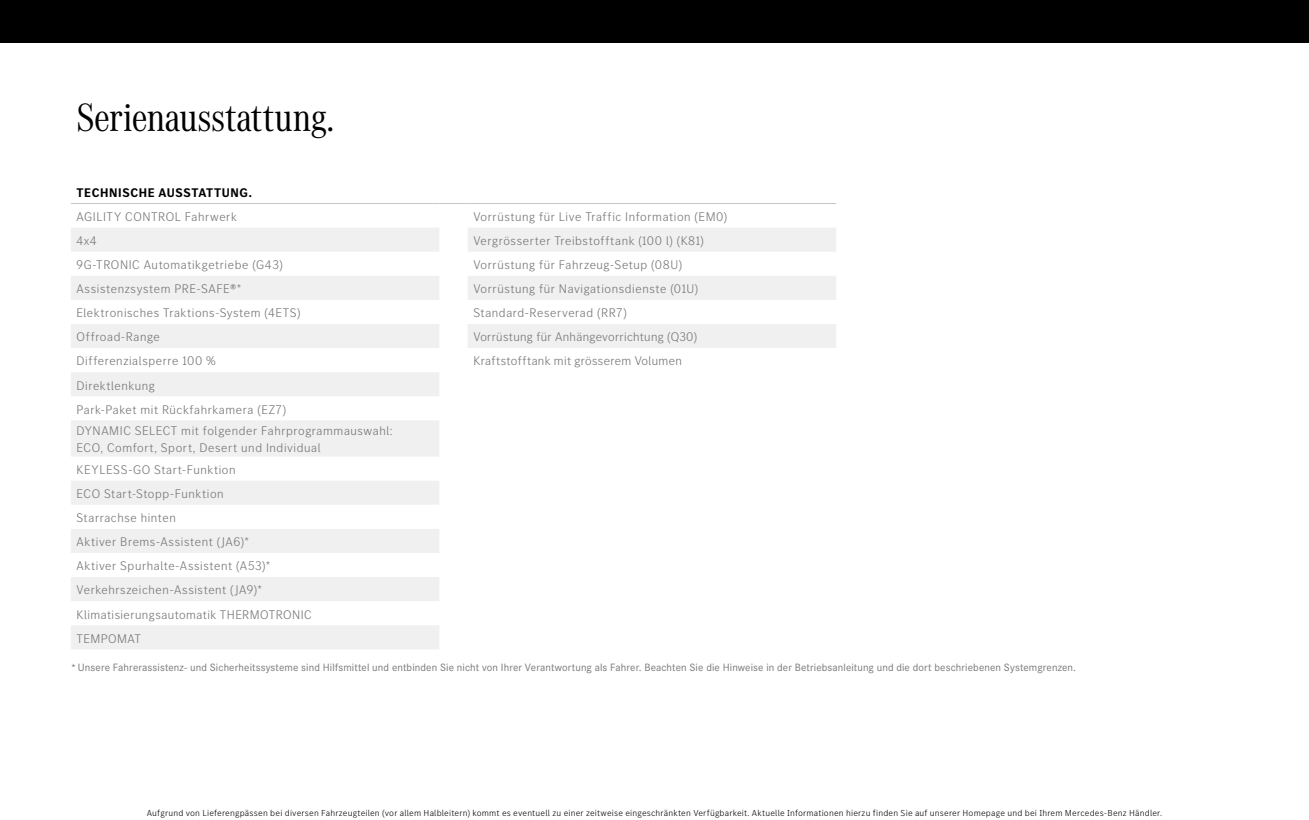
<style>
.page{position:relative;width:1309px;height:820px;background:#fff}
.page>*{position:absolute;margin:0;border:0;box-sizing:border-box;transform-origin:0 0}
.t1{font:41px "MB Corpo A Title Cond";letter-spacing:-.005em;color:#000}
.t2{font:300 13px/24.1px "MB Corpo S Title";letter-spacing:.045em;color:#777}
.t3{font:700 13px "MB Corpo S Title";letter-spacing:.05em;color:#000}
.t4{font:11px "Daimler CS";letter-spacing:.01em;color:#777}
.t5{font:300 9px "MB Corpo S Text";letter-spacing:.02em;color:#000}
</style>
<div class="page">
<div style="left:0;top:0;width:1309px;height:43px;background:#000"></div>
<svg style="left:71px;top:228px;width:368px;height:421px;fill:#f0f0f0"></svg>
<hr style="left:71px;top:203px;width:368px;height:1px;background:#c6c6c6">
<svg style="left:439px;top:203px;width:29px;height:1px"></svg>
<svg style="left:468px;top:228px;width:368px;height:120px;fill:#f0f0f0"></svg>
<hr style="left:468px;top:203px;width:368px;height:1px;background:#c6c6c6">
<h1 class="t1" style="left:77px;top:91px;width:259px">Serienausstattung.</h1>
<p class="t3" style="left:77px;top:184px;width:177px">TECHNISCHE AUSSTATTUNG.</p>
<p class="t2" style="left:77px;top:204px;width:225px">AGILITY CONTROL Fahrwerk<br>4x4<br>9G-TRONIC Automatikgetriebe (G43)<br>Assistenzsystem PRE-SAFE®*<br>Elektronisches Traktions-System (4ETS)<br>Offroad-Range<br>Differenzialsperre 100 %<br>Direktlenkung<br>Park-Paket mit Rückfahrkamera (EZ7)</p>
<p class="t2" style="left:77px;top:422px;width:318px;line-height:17px">DYNAMIC SELECT mit folgender Fahrprogrammauswahl:<br>ECO, Comfort, Sport, Desert und Individual</p>
<p class="t2" style="left:77px;top:457px;width:237px">KEYLESS-GO Start-Funktion<br>ECO Start-Stopp-Funktion<br>Starrachse hinten<br>Aktiver Brems-Assistent (JA6)*<br>Aktiver Spurhalte-Assistent (A53)*<br>Verkehrszeichen-Assistent (JA9)*<br>Klimatisierungsautomatik THERMOTRONIC<br>TEMPOMAT</p>
<p class="t2" style="left:473px;top:204px;width:255px">Vorrüstung für Live Traffic Information (EM0)<br>Vergrösserter Treibstofftank (100 l) (K81)<br>Vorrüstung für Fahrzeug-Setup (08U)<br>Vorrüstung für Navigationsdienste (01U)<br>Standard-Reserverad (RR7)<br>Vorrüstung für Anhängevorrichtung (Q30)<br>Kraftstofftank mit grösserem Volumen</p>
<p class="t4" style="left:71px;top:659px;width:1007px">* Unsere Fahrerassistenz- und Sicherheitssysteme sind Hilfsmittel und entbinden Sie nicht von Ihrer Verantwortung als Fahrer. Beachten Sie die Hinweise in der Betriebsanleitung und die dort beschriebenen Systemgrenzen.</p>
<p class="t5" style="left:147px;top:807px;width:1017px">Aufgrund von Lieferengpässen bei diversen Fahrzeugteilen (vor allem Halbleitern) kommt es eventuell zu einer zeitweise eingeschränkten Verfügbarkeit. Aktuelle Informationen hierzu finden Sie auf unserer Homepage und bei Ihrem Mercedes-Benz Händler.</p>
</div>
